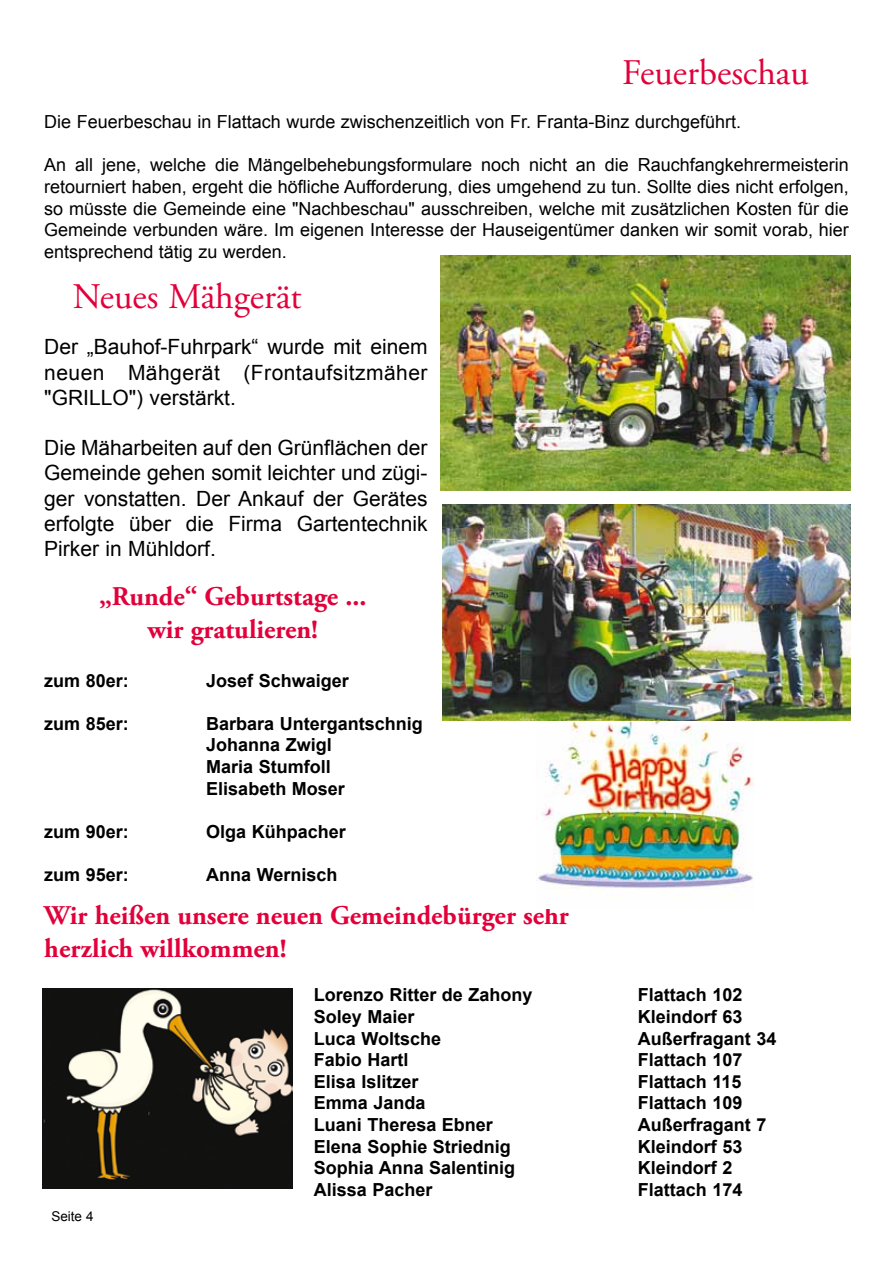
<style>
.page{position:relative;width:893px;height:1263px;background:#fff}
.page>*{position:absolute;margin:0;border:0;box-sizing:border-box;transform-origin:0 0}
.t1{font:36px "Adobe Garamond Pro";color:#e2003a}
.t2{font:700 27px/32.4px "Adobe Garamond Pro";color:#e2003a}
.t3{font:21px/25.2px "Arial";color:#000;text-align:justify}
.t4{font:18px/21.6px "Arial";color:#000;text-align:justify}
.t5{font:700 18px/21.6px "Arial";color:#000}
.t6{font:13.5px "Arial";color:#000}
</style>
<div class="page">
<img style="left:537px;top:720px;width:217px;height:177px">
<img style="left:43px;top:988px;width:250px;height:201px">
<img style="left:440px;top:255px;width:410px;height:235px">
<img style="left:442px;top:504px;width:408px;height:216px">
<h1 class="t1" style="left:622px;top:51px;width:188px">Feuerbeschau</h1>
<p class="t4" style="left:44px;top:111px;width:698px">Die Feuerbeschau in Flattach wurde zwischenzeitlich von Fr. Franta-Binz durchgeführt.</p>
<p class="t4" style="left:44px;top:155px;width:806px">An all jene, welche die Mängelbehebungsformulare noch nicht an die Rauchfangkehrermeisterin retourniert haben, ergeht die höfliche Aufforderung, dies umgehend zu tun. Sollte dies nicht erfolgen, so müsste die Gemeinde eine "Nachbeschau" ausschreiben, welche mit zusätzlichen Kosten für die Gemeinde verbunden wäre. Im eigenen Interesse der Hauseigentümer danken wir somit vorab, hier entsprechend tätig zu werden.</p>
<h1 class="t1" style="left:73px;top:275px;width:230px">Neues Mähgerät</h1>
<p class="t3" style="left:44px;top:335px;width:385px">Der „Bauhof-Fuhrpark“ wurde mit einem neuen Mähgerät (Frontaufsitzmäher "GRILLO") verstärkt.</p>
<p class="t3" style="left:44px;top:435px;width:385px">Die Mäharbeiten auf den Grünflächen der Gemeinde gehen somit leichter und zügi&shy;ger vonstatten. Der Ankauf der Gerätes erfolgte über die Firma Gartentechnik Pirker in Mühldorf.</p>
<h2 class="t2" style="left:99px;top:581px;width:269px;text-align:center">„Runde“ Geburtstage ... wir gratulieren!</h2>
<p class="t5" style="left:44px;top:670px;width:86px">zum 80er:</p>
<p class="t5" style="left:206px;top:670px;width:144px">Josef Schwaiger</p>
<p class="t5" style="left:44px;top:713px;width:86px">zum 85er:</p>
<p class="t5" style="left:206px;top:713px;width:218px">Barbara Untergantschnig<br>Johanna Zwigl<br>Maria Stumfoll<br>Elisabeth Moser</p>
<p class="t5" style="left:44px;top:821px;width:86px">zum 90er:</p>
<p class="t5" style="left:206px;top:821px;width:141px">Olga Kühpacher</p>
<p class="t5" style="left:44px;top:864px;width:86px">zum 95er:</p>
<p class="t5" style="left:206px;top:864px;width:133px">Anna Wernisch</p>
<h2 class="t2" style="left:44px;top:900px;width:526px">Wir heißen unsere neuen Gemeindebürger sehr herzlich willkommen!</h2>
<p class="t5" style="left:314px;top:985px;width:220px">Lorenzo Ritter de Zahony</p>
<p class="t5" style="left:638px;top:985px;width:106px">Flattach 102</p>
<p class="t5" style="left:314px;top:1006px;width:102px">Soley Maier</p>
<p class="t5" style="left:638px;top:1006px;width:106px">Kleindorf 63</p>
<p class="t5" style="left:314px;top:1028px;width:129px">Luca Woltsche</p>
<p class="t5" style="left:638px;top:1028px;width:140px">Außerfragant 34</p>
<p class="t5" style="left:314px;top:1050px;width:96px">Fabio Hartl</p>
<p class="t5" style="left:638px;top:1050px;width:106px">Flattach 107</p>
<p class="t5" style="left:314px;top:1071px;width:106px">Elisa Islitzer</p>
<p class="t5" style="left:638px;top:1071px;width:105px">Flattach 115</p>
<p class="t5" style="left:314px;top:1093px;width:113px">Emma Janda</p>
<p class="t5" style="left:638px;top:1093px;width:106px">Flattach 109</p>
<p class="t5" style="left:314px;top:1114px;width:181px">Luani Theresa Ebner</p>
<p class="t5" style="left:638px;top:1114px;width:130px">Außerfragant 7</p>
<p class="t5" style="left:314px;top:1136px;width:199px">Elena Sophie Striednig</p>
<p class="t5" style="left:638px;top:1136px;width:106px">Kleindorf 53</p>
<p class="t5" style="left:314px;top:1158px;width:203px">Sophia Anna Salentinig</p>
<p class="t5" style="left:638px;top:1158px;width:96px">Kleindorf 2</p>
<p class="t5" style="left:314px;top:1179px;width:120px">Alissa Pacher</p>
<p class="t5" style="left:638px;top:1179px;width:106px">Flattach 174</p>
<p class="t6" style="left:51px;top:1207px;width:44px">Seite 4</p>
</div>
